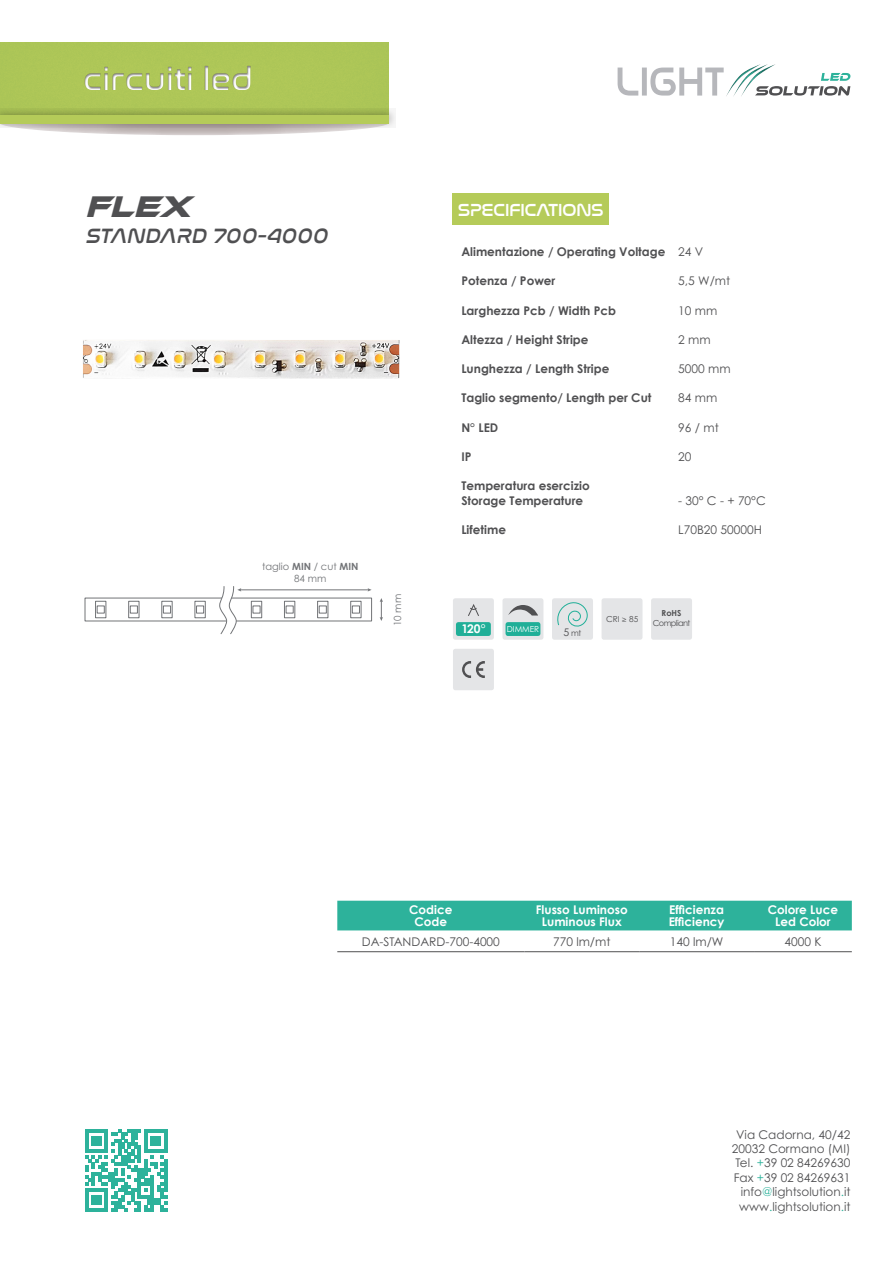
<style>
.page{position:relative;width:893px;height:1263px;background:#fff}
.page>*{position:absolute;margin:0;border:0;box-sizing:border-box;transform-origin:0 0}
.t1{font:31.5px "Nasalization Rg";color:#fff}
.t2{font:italic 30.75px "Ethnocentric Rg";color:#505052}
.t3{font:italic 21.3px "Nasalization Rg";color:#505052}
.t4{font:18px "Nasalization Rg";letter-spacing:-.04em;color:#fff}
.t5{font:12px/14.4px "Century Gothic";color:#505052;text-align:right}
.t6{font:700 12px/14.4px "Century Gothic";color:#505052}
.t7{font:700 12px/12px "Century Gothic";color:#fff;text-align:center}
.t8{font:9.9px/11.9px "Century Gothic";color:#727477;text-align:center}
.t9{font:8.25px "Century Gothic";letter-spacing:-.07em;color:#505052}
.t10{font:8.25px "Century Gothic";color:#fff}
.t11{font:700 8.25px "Century Gothic";color:#505052}
.s1{font-weight:700}
.s2{font-weight:400}
.s3{font-size:10.5px}
.s4{font-family:"Myriad Pro"}
.s5{color:#2db29b}
</style>
<div class="page">
<svg style="left:0;top:110px;width:389px;height:25px;background:#c9c1c0"></svg>
<div style="left:0;top:42px;width:64px;height:66px;background:#adc657"></div>
<svg style="left:0;top:108px;width:396px;height:20px;background:#afad97"></svg>
<div style="left:0;top:115px;width:389px;height:9px;background:#b5cb59"></div>
<svg style="left:85px;top:1129px;width:82px;height:82px"></svg>
<svg style="left:618px;top:68px;width:106px;height:28px"></svg>
<svg style="left:776px;top:73px;width:74px;height:23px"></svg>
<img style="left:726px;top:64px;width:50px;height:32px">
<div style="left:64px;top:41px;width:444px;height:77px;background:#231f20;opacity:.53"></div>
<div style="left:453px;top:194px;width:156px;height:31px;background:#b5cb59"></div>
<svg style="left:380px;top:598px;width:3px;height:23px"></svg>
<hr style="left:240px;top:590px;width:129px;height:1px;background:#727477">
<svg style="left:219px;top:586px;width:22px;height:48px"></svg>
<div style="left:284px;top:601px;width:11px;height:17px;border:1px solid #727477"></div>
<div style="left:319px;top:606px;width:8px;height:7px;border:1px solid #727477"></div>
<div style="left:317px;top:601px;width:11px;height:17px;border:1px solid #727477"></div>
<div style="left:352px;top:606px;width:8px;height:7px;border:1px solid #727477"></div>
<div style="left:350px;top:601px;width:11px;height:17px;border:1px solid #727477"></div>
<div style="left:251px;top:601px;width:11px;height:17px;border:1px solid #727477"></div>
<div style="left:162px;top:601px;width:10px;height:17px;border:1px solid #727477"></div>
<div style="left:130px;top:606px;width:8px;height:7px;border:1px solid #727477"></div>
<div style="left:128px;top:601px;width:11px;height:17px;border:1px solid #727477"></div>
<div style="left:97px;top:606px;width:8px;height:7px;border:1px solid #727477"></div>
<div style="left:95px;top:601px;width:11px;height:17px;border:1px solid #727477"></div>
<div style="left:196px;top:606px;width:8px;height:7px;border:1px solid #727477"></div>
<div style="left:195px;top:601px;width:11px;height:17px;border:1px solid #727477"></div>
<div style="left:455px;top:651px;width:37px;height:37px;background:#e4e5e7"></div>
<div style="left:453px;top:649px;width:41px;height:41px;border:4px solid #e4e5e7"></div>
<svg style="left:462px;top:661px;width:23px;height:17px"></svg>
<div style="left:653px;top:600px;width:37px;height:37px;background:#e4e5e7"></div>
<div style="left:651px;top:598px;width:41px;height:42px;border:4px solid #e4e5e7"></div>
<div style="left:604px;top:600px;width:36px;height:37px;background:#e4e5e7"></div>
<div style="left:602px;top:598px;width:40px;height:42px;border:4px solid #e4e5e7"></div>
<div style="left:554px;top:600px;width:37px;height:37px;background:#e4e5e7"></div>
<div style="left:552px;top:598px;width:41px;height:42px;border:4px solid #e4e5e7"></div>
<svg style="left:556px;top:600px;width:34px;height:28px"></svg>
<div style="left:505px;top:600px;width:36px;height:37px;background:#e4e5e7"></div>
<div style="left:502px;top:598px;width:41px;height:42px;border:4px solid #e4e5e7"></div>
<div style="left:508px;top:624px;width:30px;height:10px;background:#20af98"></div>
<div style="left:506px;top:622px;width:34px;height:14px;border:4px solid #20af98"></div>
<svg style="left:508px;top:605px;width:30px;height:10px"></svg>
<div style="left:455px;top:600px;width:37px;height:37px;background:#e4e5e7"></div>
<div style="left:453px;top:598px;width:41px;height:42px;border:4px solid #e4e5e7"></div>
<svg style="left:468px;top:604px;width:11px;height:12px"></svg>
<div style="left:458px;top:624px;width:31px;height:10px;background:#20af98"></div>
<div style="left:456px;top:622px;width:35px;height:14px;border:4px solid #20af98"></div>
<div style="left:337px;top:901px;width:515px;height:29px;background:#2db29b"></div>
<hr style="left:337px;top:951px;width:187px;height:1px;background:#505052">
<hr style="left:524px;top:951px;width:115px;height:1px;background:#505052">
<hr style="left:639px;top:951px;width:115px;height:1px;background:#505052">
<hr style="left:754px;top:951px;width:98px;height:1px;background:#505052">
<img style="left:83px;top:340px;width:317px;height:39px">
<h1 class="t1" style="left:83px;top:51px;width:171px">circuiti led</h1>
<h2 class="t2" style="left:85px;top:188px;width:107px">flex</h2>
<h3 class="t3" style="left:85px;top:216px;width:251px">STANDARD 700-4000</h3>
<p class="t8" style="left:262px;top:560px;width:98px">taglio <span class="s1">MIN</span> / cut <span class="s1">MIN<br></span>84 mm</p>
<p class="t8" style="left:392px;top:626px;width:34px;rotate:-90deg">10 mm</p>
<h3 class="t4" style="left:458px;top:193px;width:147px">SPECIFICATIONS</h3>
<p class="t6" style="left:461px;top:244px;width:243px">Alimentazione / Operating Voltage <span class="s2">24 V</span></p>
<p class="t6" style="left:461px;top:273px;width:96px">Potenza / Power</p>
<p class="t5" style="left:678px;top:274px;width:54px">5,5 W/mt</p>
<p class="t6" style="left:461px;top:302px;width:156px">Larghezza Pcb / Width Pcb</p>
<p class="t5" style="left:678px;top:303px;width:41px">10 mm</p>
<p class="t6" style="left:461px;top:332px;width:129px">Altezza / Height Stripe</p>
<p class="t5" style="left:678px;top:332px;width:34px">2 mm</p>
<p class="t6" style="left:461px;top:361px;width:150px">Lunghezza / Length Stripe</p>
<p class="t5" style="left:678px;top:361px;width:54px">5000 mm</p>
<p class="t6" style="left:461px;top:390px;width:192px">Taglio segmento/ Length per Cut</p>
<p class="t5" style="left:678px;top:391px;width:41px">84 mm</p>
<p class="t6" style="left:461px;top:420px;width:38px">N° LED</p>
<p class="t5" style="left:678px;top:420px;width:42px">96 / mt</p>
<p class="t6" style="left:461px;top:449px;width:12px">IP</p>
<p class="t5" style="left:678px;top:449px;width:15px">20</p>
<p class="t6" style="left:461px;top:478px;width:130px">Temperatura esercizio<br>Storage Temperature</p>
<p class="t5" style="left:678px;top:493px;width:89px">- 30° C - + 70°C</p>
<p class="t6" style="left:461px;top:522px;width:46px">Lifetime</p>
<p class="t5" style="left:678px;top:522px;width:85px">L70B20 50000H</p>
<p class="t7" style="left:461px;top:623px;width:26px">120°</p>
<p class="t10" style="left:507px;top:624px;width:34px">DIMMER</p>
<p class="t9" style="left:564px;top:628px;width:19px"><span class="s3">5</span> mt</p>
<p class="t9" style="left:606px;top:614px;width:34px">CRI <span class="s4">≥</span> 85</p>
<p class="t11" style="left:662px;top:607px;width:21px">RoHS</p>
<p class="t9" style="left:653px;top:618px;width:39px">Compliant</p>
<p class="t7" style="left:409px;top:903px;width:45px">Codice<br>Code</p>
<p class="t7" style="left:536px;top:903px;width:93px">Flusso Luminoso<br>Luminous Flux</p>
<p class="t7" style="left:669px;top:903px;width:57px;text-align:left">Efficienza<br>Efficiency</p>
<p class="t7" style="left:768px;top:903px;width:72px">Colore Luce<br>Led Color</p>
<p class="t5" style="left:362px;top:934px;width:140px">DA-STANDARD-700-4000</p>
<p class="t5" style="left:553px;top:934px;width:59px">770 lm/mt</p>
<p class="t5" style="left:670px;top:934px;width:55px">140 lm/W</p>
<p class="t5" style="left:784px;top:934px;width:39px">4000 K</p>
<p class="t5" style="left:732px;top:1127px;width:120px">Via Cadorna, 40/42<br>20032 Cormano (MI)<br>Tel. <span class="s5">+</span>39 02 84269630<br>Fax <span class="s5">+</span>39 02 84269631 info<span class="s5">@</span>lightsolution<span class="s5">.</span>it www<span class="s5">.</span>lightsolution<span class="s5">.</span>it</p>
</div>
